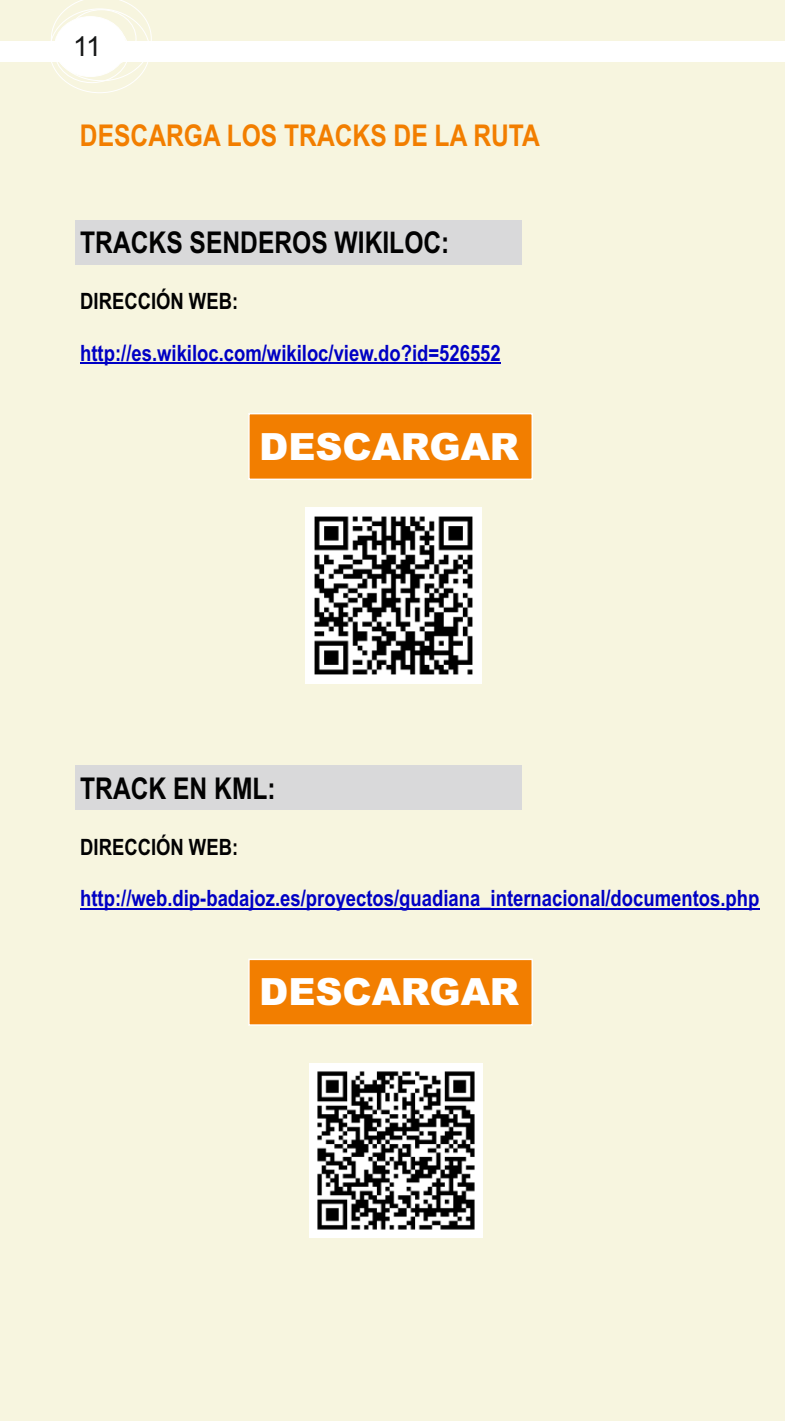
<style>
.page{position:relative;width:785px;height:1421px;background:#fff}
.page>*{position:absolute;margin:0;border:0;box-sizing:border-box;transform-origin:0 0}
.t1{font:900 37.5px "Arial";color:#fff}
.t2{font:700 30px "Arial Narrow";color:#020202}
.t3{font:700 30px "Arial Narrow";color:#f27e00}
.t4{font:27.5px "Arial";color:#151616}
.t5{font:700 22.5px "Arial Narrow";color:#0000c4}
.t6{font:700 22.5px "Arial Narrow";color:#020202}
</style>
<div class="page">
<div style="left:0;top:0;width:784px;height:1421px;background:#f7f5df"></div>
<div style="left:75px;top:766px;width:447px;height:44px;background:#d9d9da"></div>
<div style="left:75px;top:220px;width:447px;height:44px;background:#d9d9da"></div>
<div style="left:0;top:41px;width:784px;height:21px;background:#fff"></div>
<svg style="left:51px;top:0;width:100px;height:81px"></svg>
<div style="left:54px;top:16px;width:72px;height:61px;background:#fff;border:1px solid #fff;border-radius:50%"></div>
<div style="left:66px;top:9px;width:70px;height:59px;border:1px solid #fff;border-radius:50%"></div>
<hr style="left:80px;top:363px;width:420px;height:1px;background:#0000c4">
<div style="left:248px;top:413px;width:285px;height:67px;background:#f27e00;border:1px solid #fff"></div>
<hr style="left:80px;top:908px;width:679px;height:1px;background:#0000c4">
<div style="left:248px;top:959px;width:285px;height:67px;background:#f27e00;border:1px solid #fff"></div>
<img style="left:309px;top:1064px;width:173px;height:173px">
<img style="left:305px;top:508px;width:176px;height:176px">
<p class="t4" style="left:73px;top:36px;width:30px">11</p>
<h2 class="t3" style="left:80px;top:124px;width:461px">DESCARGA LOS TRACKS DE LA RUTA</h2>
<h2 class="t2" style="left:80px;top:231px;width:370px">TRACKS SENDEROS WIKILOC:</h2>
<p class="t6" style="left:80px;top:293px;width:159px">DIRECCIÓN WEB:</p>
<p class="t5" style="left:80px;top:344px;width:422px">http://es.wikiloc.com/wikiloc/view.do?id=526552</p>
<h1 class="t1" style="left:259px;top:433px;width:261px">DESCARGAR</h1>
<h2 class="t2" style="left:80px;top:777px;width:197px">TRACK EN KML:</h2>
<p class="t6" style="left:80px;top:839px;width:159px">DIRECCIÓN WEB:</p>
<p class="t5" style="left:80px;top:890px;width:680px">http://web.dip-badajoz.es/proyectos/guadiana_internacional/documentos.php</p>
<h1 class="t1" style="left:259px;top:978px;width:261px">DESCARGAR</h1>
</div>
